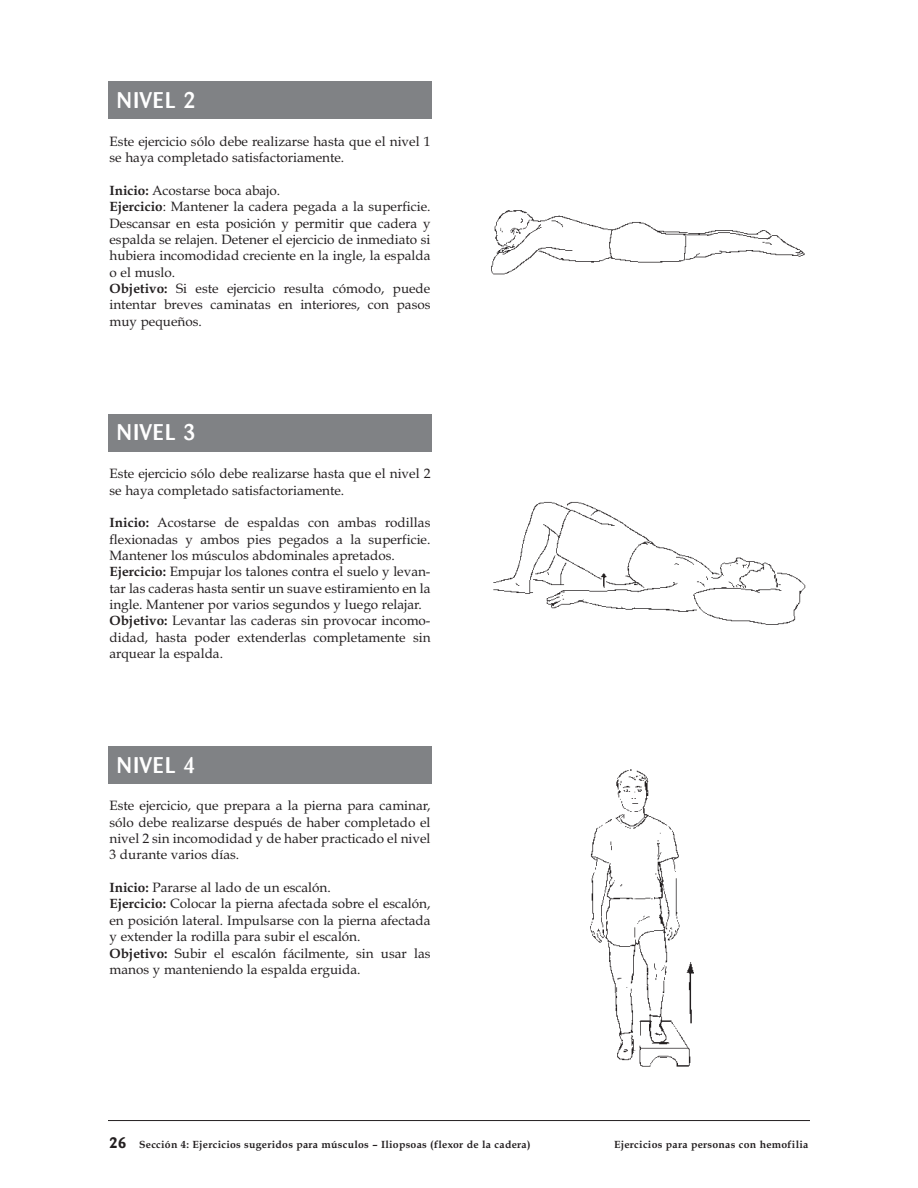
<style>
.page{position:relative;width:918px;height:1188px;background:#fff}
.page>*{position:absolute;margin:0;border:0;box-sizing:border-box;transform-origin:0 0}
.t1{font:500 22.5px "Barmeno";letter-spacing:.05em;color:#fff}
.t2{font:13.5px/16.4px "Book Antiqua";color:#231f20}
.t3{font:700 10.5px "Book Antiqua";letter-spacing:.025em;color:#231f20}
.s1{font-weight:700}
.s2{font-family:"Barmeno";font-size:15px}
</style>
<div class="page">
<div style="left:108px;top:746px;width:324px;height:37px;background:#808285"></div>
<div style="left:108px;top:414px;width:324px;height:38px;background:#808285"></div>
<div style="left:108px;top:81px;width:324px;height:37px;background:#808285"></div>
<hr style="left:108px;top:1120px;width:702px;height:1px;background:#231f20">
<img style="left:491px;top:210px;width:314px;height:65px">
<img style="left:493px;top:501px;width:313px;height:124px">
<img style="left:590px;top:769px;width:104px;height:298px">
<h1 class="t1" style="left:117px;top:91px;width:80px">NIVEL 2</h1>
<p class="t2" style="left:110px;top:133px;width:322px">Este ejercicio sólo debe realizarse hasta que el nivel 1 se haya completado satisfactoriamente.</p>
<p class="t2" style="left:109px;top:182px;width:323px"><span class="s1">Inicio:</span> Acostarse boca abajo.<br><span class="s1">Ejercicio</span>: Mantener la cadera pegada a la superficie.<br>Descansar en esta posición y permitir que cadera y espalda se relajen. Detener el ejercicio de inmediato si hubiera incomodidad creciente en la ingle, la espalda o el muslo.<br><span class="s1">Objetivo:</span> Si este ejercicio resulta cómodo, puede intentar breves caminatas en interiores, con pasos muy pequeños.</p>
<h1 class="t1" style="left:117px;top:423px;width:80px">NIVEL 3</h1>
<p class="t2" style="left:110px;top:465px;width:322px">Este ejercicio sólo debe realizarse hasta que el nivel 2 se haya completado satisfactoriamente.</p>
<p class="t2" style="left:110px;top:514px;width:323px"><span class="s1">Inicio:</span> Acostarse de espaldas con ambas rodillas flexionadas y ambos pies pegados a la superficie.<br>Mantener los músculos abdominales apretados.<br><span class="s1">Ejercicio:</span> Empujar los talones contra el suelo y levan&shy;tar las caderas hasta sentir un suave estiramiento en la ingle. Mantener por varios segundos y luego relajar.<br><span class="s1">Objetivo:</span> Levantar las caderas sin provocar incomo&shy;didad, hasta poder extenderlas completamente sin arquear la espalda.</p>
<h1 class="t1" style="left:117px;top:755px;width:80px">NIVEL 4</h1>
<p class="t2" style="left:110px;top:798px;width:323px;text-align:justify">Este ejercicio, que prepara a la pierna para caminar, sólo debe realizarse después de haber completado el nivel 2 sin incomodidad y de haber practicado el nivel 3 durante varios días.</p>
<p class="t2" style="left:110px;top:879px;width:323px"><span class="s1">Inicio:</span> Pararse al lado de un escalón.<br><span class="s1">Ejercicio:</span> Colocar la pierna afectada sobre el escalón, en posición lateral. Impulsarse con la pierna afectada y extender la rodilla para subir el escalón.<br><span class="s1">Objetivo:</span> Subir el escalón fácilmente, sin usar las manos y manteniendo la espalda erguida.</p>
<p class="t3" style="left:110px;top:1138px;width:423px"><span class="s2">26</span> Sección 4: Ejercicios sugeridos para músculos – Iliopsoas (flexor de la cadera)</p>
<p class="t3" style="left:614px;top:1138px;width:196px">Ejercicios para personas con hemofilia</p>
</div>
